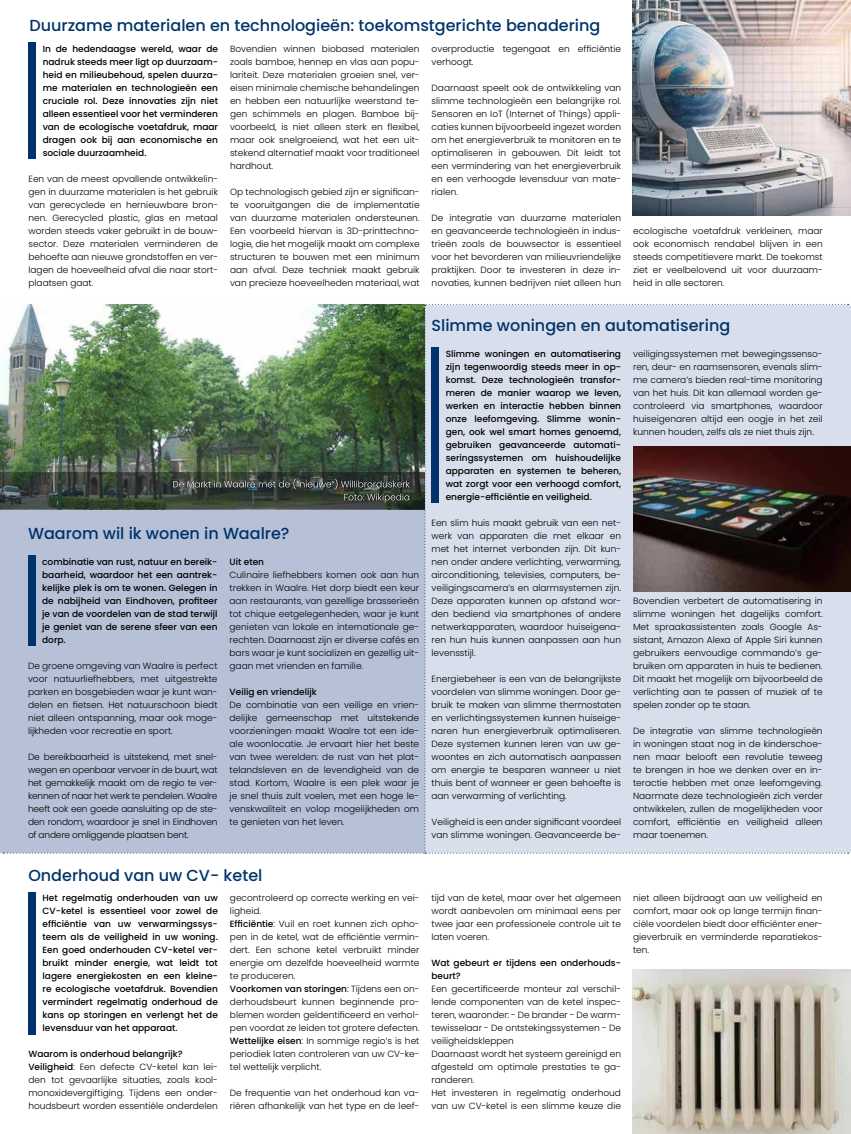
<style>
.page{position:relative;width:851px;height:1134px;background:#fff}
.page>*{position:absolute;margin:0;border:0;box-sizing:border-box;transform-origin:0 0}
.t1{font:500 16px "Poppins";color:#00336b}
.t2{font:300 9px/13px "Poppins";color:#000;text-align:justify}
.t3{font:500 9px/13px "Poppins";color:#000;text-align:justify}
.s1{font-weight:500}
</style>
<div class="page">
<img style="left:632px;top:0;width:218px;height:215px">
<div style="left:28px;top:43px;width:8px;height:116px;background:#00336b"></div>
<svg style="left:3px;top:304px;width:845px;height:550px;background:#acb5bd"></svg>
<img style="left:632px;top:969px;width:218px;height:165px">
<div style="left:28px;top:892px;width:8px;height:142px;background:#00336b"></div>
<h1 class="t1" style="left:29px;top:19px;width:572px">Duurzame materialen en technologieën: toekomstgerichte benadering</h1>
<p class="t3" style="left:43px;top:43px;width:177px">In de hedendaagse wereld, waar de nadruk steeds meer ligt op duurzaam&shy;heid en milieubehoud, spelen duurza&shy;me materialen en technologieën een cruciale rol. Deze innovaties zijn niet alleen essentieel voor het verminderen van de ecologische voetafdruk, maar dragen ook bij aan economische en sociale duurzaamheid.</p>
<p class="t2" style="left:28px;top:172px;width:191px">Een van de meest opvallende ontwikkelin&shy;gen in duurzame materialen is het gebruik van gerecyclede en hernieuwbare bron&shy;nen. Gerecycled plastic, glas en metaal worden steeds vaker gebruikt in de bouw&shy;sector. Deze materialen verminderen de behoefte aan nieuwe grondstoffen en ver&shy;lagen de hoeveelheid afval die naar stort&shy;plaatsen gaat.</p>
<p class="t2" style="left:431px;top:42px;width:191px">overproductie tegengaat en ef昀椀ciëntie verhoogt.</p>
<p class="t2" style="left:431px;top:81px;width:191px">Daarnaast speelt ook de ontwikkeling van slimme technologieën een belangrijke rol.<br>Sensoren en IoT (Internet of Things) appli&shy;caties kunnen bijvoorbeeld ingezet worden om het energieverbruik te monitoren en te optimaliseren in gebouwen. Dit leidt tot een vermindering van het energieverbruik en een verhoogde levensduur van mate&shy;rialen.</p>
<p class="t2" style="left:431px;top:211px;width:191px">De integratie van duurzame materialen en geavanceerde technologieën in indus&shy;trieën zoals de bouwsector is essentieel voor het bevorderen van milieuvriendelijke praktijken. Door te investeren in deze in&shy;novaties, kunnen bedrijven niet alleen hun</p>
<p class="t2" style="left:230px;top:42px;width:191px">Bovendien winnen biobased materialen zoals bamboe, hennep en vlas aan popu&shy;lariteit. Deze materialen groeien snel, ver&shy;eisen minimale chemische behandelingen en hebben een natuurlijke weerstand te&shy;gen schimmels en plagen. Bamboe bij&shy;voorbeeld, is niet alleen sterk en 昀氀exibel, maar ook snelgroeiend, wat het een uit&shy;stekend alternatief maakt voor traditioneel hardhout.</p>
<p class="t2" style="left:230px;top:185px;width:191px">Op technologisch gebied zijn er signi昀椀can&shy;te vooruitgangen die de implementatie van duurzame materialen ondersteunen.<br>Een voorbeeld hiervan is 3D-printtechno&shy;logie, die het mogelijk maakt om complexe structuren te bouwen met een minimum aan afval. Deze techniek maakt gebruik van precieze hoeveelheden materiaal, wat</p>
<p class="t2" style="left:633px;top:224px;width:191px">ecologische voetafdruk verkleinen, maar ook economisch rendabel blijven in een steeds competitievere markt. De toekomst ziet er veelbelovend uit voor duurzaam&shy;heid in alle sectoren.</p>
<h1 class="t1" style="left:431px;top:318px;width:300px">Slimme woningen en automatisering</h1>
<p class="t3" style="left:445px;top:348px;width:177px">Slimme woningen en automatisering zijn tegenwoordig steeds meer in op&shy;komst. Deze technologieën transfor&shy;meren de manier waarop we leven, werken en interactie hebben binnen onze leefomgeving. Slimme wonin&shy;gen, ook wel smart homes genoemd, gebruiken geavanceerde automati&shy;seringssystemen om huishoudelijke apparaten en systemen te beheren, wat zorgt voor een verhoogd comfort, energie-ef昀椀ciëntie en veiligheid.</p>
<p class="t2" style="left:431px;top:516px;width:191px">Een slim huis maakt gebruik van een net&shy;werk van apparaten die met elkaar en met het internet verbonden zijn. Dit kun&shy;nen onder andere verlichting, verwarming, airconditioning, televisies, computers, be&shy;veiligingscamera’s en alarmsystemen zijn.<br>Deze apparaten kunnen op afstand wor&shy;den bediend via smartphones of andere netwerkapparaten, waardoor huiseigena&shy;ren hun huis kunnen aanpassen aan hun levensstijl.</p>
<p class="t2" style="left:431px;top:672px;width:191px">Energiebeheer is een van de belangrijkste voordelen van slimme woningen. Door ge&shy;bruik te maken van slimme thermostaten en verlichtingssystemen kunnen huiseige&shy;naren hun energieverbruik optimaliseren.<br>Deze systemen kunnen leren van uw ge&shy;woontes en zich automatisch aanpassen om energie te besparen wanneer u niet thuis bent of wanneer er geen behoefte is aan verwarming of verlichting.</p>
<p class="t2" style="left:431px;top:815px;width:191px">Veiligheid is een ander signi昀椀cant voordeel van slimme woningen. Geavanceerde be-</p>
<p class="t2" style="left:633px;top:347px;width:191px">veiligingssystemen met bewegingssenso&shy;ren, deur- en raamsensoren, evenals slim&shy;me camera’s bieden real-time monitoring van het huis. Dit kan allemaal worden ge&shy;controleerd via smartphones, waardoor huiseigenaren altijd een oogje in het zeil kunnen houden, zelfs als ze niet thuis zijn.</p>
<h1 class="t1" style="left:28px;top:527px;width:263px">Waarom wil ik wonen in Waalre?</h1>
<p class="t3" style="left:42px;top:556px;width:177px">combinatie van rust, natuur en bereik&shy;baarheid, waardoor het een aantrek&shy;kelijke plek is om te wonen. Gelegen in de nabijheid van Eindhoven, pro昀椀teer je van de voordelen van de stad terwijl je geniet van de serene sfeer van een dorp.</p>
<p class="t2" style="left:28px;top:660px;width:191px">De groene omgeving van Waalre is perfect voor natuurliefhebbers, met uitgestrekte parken en bosgebieden waar je kunt wan&shy;delen en 昀椀etsen. Het natuurschoon biedt niet alleen ontspanning, maar ook moge&shy;lijkheden voor recreatie en sport.</p>
<p class="t2" style="left:28px;top:751px;width:191px">De bereikbaarheid is uitstekend, met snel&shy;wegen en openbaar vervoer in de buurt, wat het gemakkelijk maakt om de regio te ver&shy;kennen of naar het werk te pendelen. Waalre heeft ook een goede aansluiting op de ste&shy;den rondom, waardoor je snel in Eindhoven of andere omliggende plaatsen bent.</p>
<p class="t3" style="left:229px;top:556px;width:36px">Uit eten</p>
<p class="t2" style="left:229px;top:568px;width:191px">Culinaire liefhebbers komen ook aan hun trekken in Waalre. Het dorp biedt een keur aan restaurants, van gezellige brasserieën tot chique eetgelegenheden, waar je kunt genieten van lokale en internationale ge&shy;rechten. Daarnaast zijn er diverse cafés en bars waar je kunt socializen en gezellig uit&shy;gaan met vrienden en familie.</p>
<p class="t3" style="left:229px;top:686px;width:89px">Veilig en vriendelijk</p>
<p class="t2" style="left:229px;top:698px;width:191px">De combinatie van een veilige en vrien&shy;delijke gemeenschap met uitstekende voorzieningen maakt Waalre tot een ide&shy;ale woonlocatie. Je ervaart hier het beste van twee werelden: de rust van het plat&shy;telandsleven en de levendigheid van de stad. Kortom, Waalre is een plek waar je je snel thuis zult voelen, met een hoge le&shy;venskwaliteit en volop mogelijkheden om te genieten van het leven.</p>
<p class="t2" style="left:633px;top:594px;width:191px">Bovendien verbetert de automatisering in slimme woningen het dagelijks comfort.<br>Met spraakassistenten zoals Google As&shy;sistant, Amazon Alexa of Apple Siri kunnen gebruikers eenvoudige commando’s ge&shy;bruiken om apparaten in huis te bedienen.<br>Dit maakt het mogelijk om bijvoorbeeld de verlichting aan te passen of muziek af te spelen zonder op te staan.</p>
<p class="t2" style="left:633px;top:724px;width:191px">De integratie van slimme technologieën in woningen staat nog in de kinderschoe&shy;nen maar belooft een revolutie teweeg te brengen in hoe we denken over en in&shy;teractie hebben met onze leefomgeving.<br>Naarmate deze technologieën zich verder ontwikkelen, zullen de mogelijkheden voor comfort, ef昀椀ciëntie en veiligheid alleen maar toenemen.</p>
<h1 class="t1" style="left:28px;top:868px;width:235px">Onderhoud van uw CV- ketel</h1>
<p class="t3" style="left:43px;top:892px;width:177px">Het regelmatig onderhouden van uw CV-ketel is essentieel voor zowel de ef昀椀ciëntie van uw verwarmingssys&shy;teem als de veiligheid in uw woning.<br>Een goed onderhouden CV-ketel ver&shy;bruikt minder energie, wat leidt tot lagere energiekosten en een kleine&shy;re ecologische voetafdruk. Bovendien vermindert regelmatig onderhoud de kans op storingen en verlengt het de levensduur van het apparaat.</p>
<p class="t2" style="left:28px;top:1048px;width:191px;text-align:left"><span class="s1">Waarom is onderhoud belangrijk?<br>Veiligheid</span>: Een defecte CV-ketel kan lei&shy;den tot gevaarlijke situaties, zoals kool&shy;monoxidevergiftiging. Tijdens een onder&shy;houdsbeurt worden essentiële onderdelen</p>
<p class="t2" style="left:230px;top:892px;width:191px;text-align:left">gecontroleerd op correcte werking en vei&shy;ligheid.<br><span class="s1">Ef昀椀ciëntie</span>: Vuil en roet kunnen zich opho&shy;pen in de ketel, wat de ef昀椀ciëntie vermin&shy;dert. Een schone ketel verbruikt minder energie om dezelfde hoeveelheid warmte te produceren.<br><span class="s1">Voorkomen van storingen</span>: Tijdens een on&shy;derhoudsbeurt kunnen beginnende pro&shy;blemen worden geïdenti昀椀ceerd en verhol&shy;pen voordat ze leiden tot grotere defecten.<br><span class="s1">Wettelijke eisen</span>: In sommige regio’s is het periodiek laten controleren van uw CV-ke&shy;tel wettelijk verplicht.</p>
<p class="t2" style="left:230px;top:1087px;width:191px">De frequentie van het onderhoud kan va&shy;riëren afhankelijk van het type en de leef-</p>
<p class="t2" style="left:431px;top:892px;width:191px">tijd van de ketel, maar over het algemeen wordt aanbevolen om minimaal eens per twee jaar een professionele controle uit te laten voeren.</p>
<p class="t3" style="left:431px;top:957px;width:191px">Wat gebeurt er tijdens een onderhouds&shy;beurt?</p>
<p class="t2" style="left:431px;top:983px;width:191px;text-align:left">Een gecerti昀椀ceerde monteur zal verschil&shy;lende componenten van de ketel inspec&shy;teren, waaronder: - De brander - De warm&shy;tewisselaar - De ontstekingssystemen - De veiligheidskleppen<br>Daarnaast wordt het systeem gereinigd en afgesteld om optimale prestaties te ga&shy;randeren.<br>Het investeren in regelmatig onderhoud van uw CV-ketel is een slimme keuze die</p>
<p class="t2" style="left:633px;top:892px;width:191px">niet alleen bijdraagt aan uw veiligheid en comfort, maar ook op lange termijn 昀椀nan&shy;ciële voordelen biedt door ef昀椀ciënter ener&shy;gieverbruik en verminderde reparatiekos&shy;ten.</p>
</div>
